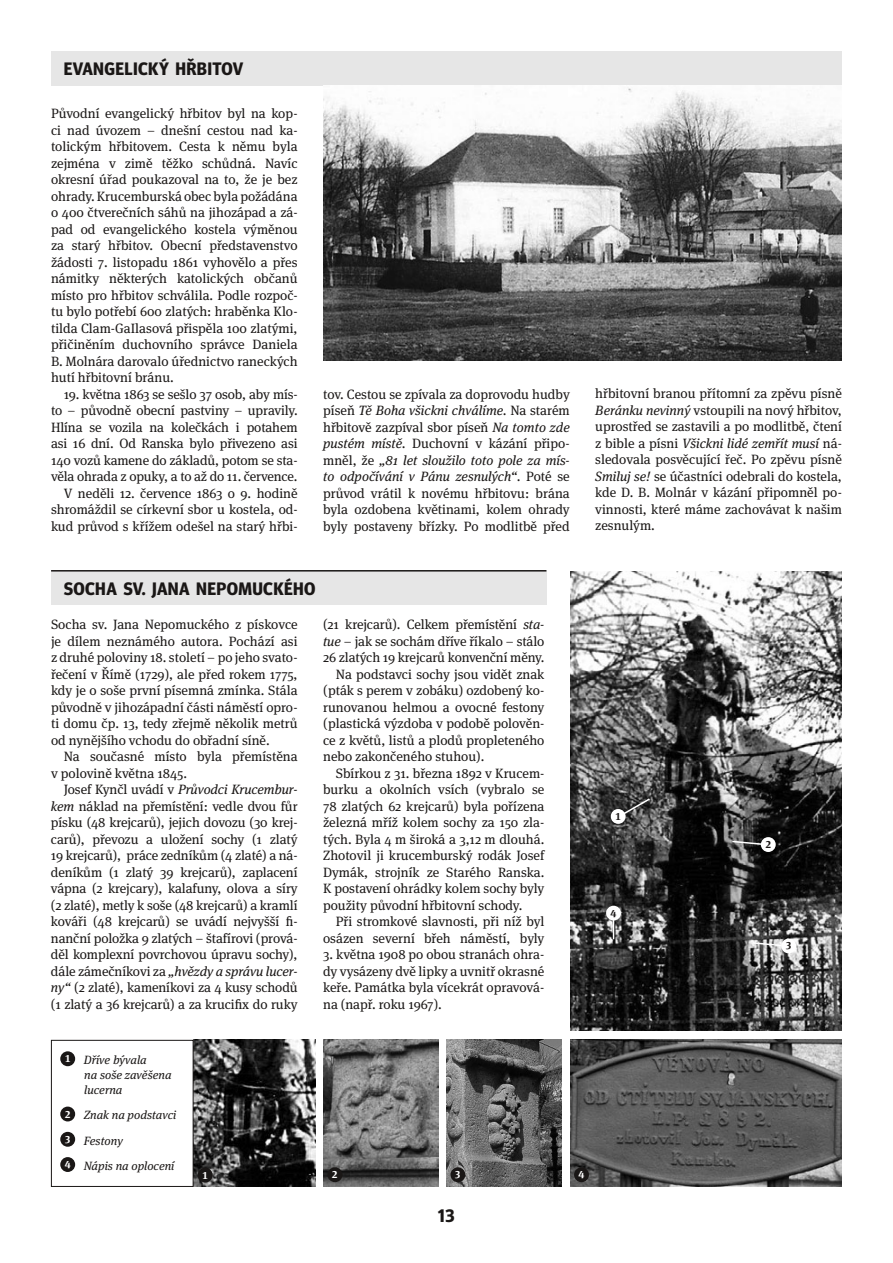
<style>
.page{position:relative;width:893px;height:1263px;background:#fff}
.page>*{position:absolute;margin:0;border:0;box-sizing:border-box;transform-origin:0 0}
.t1{font:700 18px "Meta Headline Pro";letter-spacing:.02em;color:#1a1716}
.t2{font:13.5px/16.5px "Meta Serif Pro";color:#1a1716;text-align:justify}
.t3{font:italic 12px/15px "Meta Serif Pro";color:#1a1716}
.t4{font:700 10.5px "Meta Serif Pro";color:#fff}
.t5{font:700 10.5px "Meta Serif Pro";color:#1a1716}
.s1{font-style:italic}
</style>
<div class="page">
<div style="left:51px;top:51px;width:791px;height:34px;background:#e6e6e6"></div>
<div style="left:51px;top:571px;width:495px;height:34px;background:#e6e6e6"></div>
<hr style="left:51px;top:570px;width:495px;height:1px;background:#1a1716">
<img style="left:323px;top:88px;width:519px;height:272px">
<img style="left:570px;top:1040px;width:272px;height:146px">
<img style="left:570px;top:571px;width:272px;height:459px">
<img style="left:446px;top:1040px;width:115px;height:146px">
<img style="left:323px;top:1040px;width:115px;height:146px">
<img style="left:193px;top:1040px;width:122px;height:146px">
<div style="left:60px;top:1051px;width:15px;height:15px;background:#1a1716;border-radius:50%"></div>
<div style="left:60px;top:1106px;width:15px;height:15px;background:#1a1716;border-radius:50%"></div>
<div style="left:60px;top:1132px;width:15px;height:15px;background:#1a1716;border-radius:50%"></div>
<div style="left:60px;top:1157px;width:15px;height:15px;background:#1a1716;border-radius:50%"></div>
<div style="left:51px;top:1040px;width:142px;height:147px;border:1px solid #1a1716"></div>
<div style="left:198px;top:1168px;width:15px;height:14px;background:#1a1716;border-radius:50%"></div>
<div style="left:611px;top:809px;width:15px;height:15px;background:#fff;border-radius:50%"></div>
<div style="left:761px;top:837px;width:15px;height:15px;background:#fff;border-radius:50%"></div>
<div style="left:781px;top:938px;width:15px;height:15px;background:#fff;border-radius:50%"></div>
<div style="left:606px;top:906px;width:15px;height:14px;background:#fff;border-radius:50%"></div>
<div style="left:327px;top:1167px;width:15px;height:15px;background:#1a1716;border-radius:50%"></div>
<div style="left:450px;top:1167px;width:15px;height:15px;background:#1a1716;border-radius:50%"></div>
<div style="left:574px;top:1167px;width:15px;height:15px;background:#1a1716;border-radius:50%"></div>
<svg style="left:621px;top:797px;width:30px;height:19px"></svg>
<svg style="left:613px;top:920px;width:1px;height:19px"></svg>
<svg style="left:731px;top:840px;width:32px;height:6px"></svg>
<svg style="left:751px;top:941px;width:32px;height:6px"></svg>
<h1 class="t1" style="left:64px;top:55px;width:181px">EVANGELICKÝ HŘBITOV</h1>
<p class="t2" style="left:51px;top:104px;width:248px">Původní evangelický hřbitov byl na kop&shy;ci nad úvozem – dnešní cestou nad ka&shy;tolickým hřbitovem. Cesta k němu byla zejména v zimě těžko schůdná. Navíc okresní úřad poukazoval na to, že je bez ohrady. Krucemburská obec byla požádána o 400 čtverečních sáhů na jihozápad a zá&shy;pad od evangelického kostela výměnou za starý hřbitov. Obecní představenstvo žádosti 7. listopadu 1861 vyhovělo a přes námitky některých katolických občanů místo pro hřbitov schválila. Podle rozpoč&shy;tu bylo potřebí 600 zlatých: hraběnka Klo&shy;tilda Clam-GaIlasová přispěla 100 zlatými, přičiněním duchovního správce Daniela B. Molnára darovalo úřednictvo raneckých hutí hřbitovní bránu.</p>
<p class="t2" style="left:51px;top:385px;width:248px;text-align:right">19. května 1863 se sešlo 37 osob, aby mís&shy;to – původně obecní pastviny – upravily.<br>Hlína se vozila na kolečkách i potahem asi 16 dní. Od Ranska bylo přivezeno asi 140 vozů kamene do základů, potom se sta&shy;věla ohrada z opuky, a to až do 11. července.<br>V neděli 12. července 1863 o 9. hodině shromáždil se církevní sbor u kostela, od&shy;kud průvod s křížem odešel na starý hřbi-</p>
<p class="t2" style="left:323px;top:385px;width:248px">tov. Cestou se zpívala za doprovodu hudby píseň <span class="s1">Tě Boha všickni chválíme.</span> Na starém hřbitově zazpíval sbor píseň <span class="s1">Na tomto zde pustém místě.</span> Duchovní v kázání připo&shy;mněl, že <span class="s1">„81 let sloužilo toto pole za mís&shy;to odpočívání v Pánu zesnulých“.</span> Poté se průvod vrátil k novému hřbitovu: brána byla ozdobena květinami, kolem ohrady byly postaveny břízky. Po modlitbě před</p>
<p class="t2" style="left:595px;top:385px;width:248px">hřbitovní branou přítomní za zpěvu písně <span class="s1">Beránku nevinný</span> vstoupili na nový hřbitov, uprostřed se zastavili a po modlitbě, čtení z bible a písni <span class="s1">Všickni lidé zemřít musí</span> ná&shy;sledovala posvěcující řeč. Po zpěvu písně <span class="s1">Smiluj se!</span> se účastníci odebrali do kostela, kde D. B. Molnár v kázání připomněl po&shy;vinnosti, které máme zachovávat k našim zesnulým.</p>
<h1 class="t1" style="left:64px;top:574px;width:253px">SOCHA SV. JANA NEPOMUCKÉHO</h1>
<p class="t2" style="left:51px;top:616px;width:248px">Socha sv. Jana Nepomuckého z pískovce je dílem neznámého autora. Pochází asi z druhé poloviny 18. století – po jeho svato&shy;řečení v Římě (1729), ale před rokem 1775, kdy je o soše první písemná zmínka. Stála původně v jihozápadní části náměstí opro&shy;ti domu čp. 13, tedy zřejmě několik metrů od nynějšího vchodu do obřadní síně.</p>
<p class="t2" style="left:51px;top:748px;width:248px;text-indent:13px">Na současné místo byla přemístěna v polovině května 1845.</p>
<p class="t2" style="left:51px;top:781px;width:248px;text-indent:13px">Josef Kynčl uvádí v <span class="s1">Průvodci Krucembur&shy;kem</span> náklad na přemístění: vedle dvou fůr písku (48 krejcarů), jejich dovozu (30 krej&shy;carů), převozu a uložení sochy (1 zlatý 19 krejcarů), práce zedníkům (4 zlaté) a ná&shy;deníkům (1 zlatý 39 krejcarů), zaplacení vápna (2 krejcary), kalafuny, olova a síry (2 zlaté), metly k soše (48 krejcarů) a kramlí kováři (48 krejcarů) se uvádí nejvyšší fi&shy;nanční položka 9 zlatých – štafírovi (prová&shy;děl komplexní povrchovou úpravu sochy), dále zámečníkovi za <span class="s1">„hvězdy a správu lucer&shy;ny“</span> (2 zlaté), kameníkovi za 4 kusy schodů (1 zlatý a 36 krejcarů) a za krucifix do ruky</p>
<p class="t2" style="left:323px;top:616px;width:223px">(21 krejcarů). Celkem přemístění <span class="s1">sta-</span></p>
<p class="t2" style="left:323px;top:632px;width:223px"><span class="s1">tue</span> – jak se sochám dříve říkalo – stálo</p>
<p class="t2" style="left:323px;top:649px;width:223px">26 zlatých 19 krejcarů konvenční měny.</p>
<p class="t2" style="left:336px;top:665px;width:210px">Na podstavci sochy jsou vidět znak</p>
<p class="t2" style="left:323px;top:682px;width:223px">(pták s perem v zobáku) ozdobený ko-</p>
<p class="t2" style="left:323px;top:698px;width:223px">runovanou helmou a ovocné festony</p>
<p class="t2" style="left:323px;top:715px;width:223px">(plastická výzdoba v podobě polověn-</p>
<p class="t2" style="left:323px;top:731px;width:223px">ce z květů, listů a plodů propleteného</p>
<p class="t2" style="left:323px;top:748px;width:163px">nebo zakončeného stuhou).</p>
<p class="t2" style="left:336px;top:764px;width:210px">Sbírkou z 31. března 1892 v Krucem-</p>
<p class="t2" style="left:323px;top:781px;width:223px">burku a okolních vsích (vybralo se</p>
<p class="t2" style="left:323px;top:797px;width:223px">78 zlatých 62 krejcarů) byla pořízena</p>
<p class="t2" style="left:323px;top:814px;width:223px">železná mříž kolem sochy za 150 zla-</p>
<p class="t2" style="left:323px;top:830px;width:223px">tých. Byla 4 m široká a 3,12 m dlouhá.</p>
<p class="t2" style="left:323px;top:847px;width:223px">Zhotovil ji krucemburský rodák Josef</p>
<p class="t2" style="left:323px;top:863px;width:223px">Dymák, strojník ze Starého Ranska.</p>
<p class="t2" style="left:323px;top:880px;width:223px">K postavení ohrádky kolem sochy byly</p>
<p class="t2" style="left:323px;top:896px;width:201px">použity původní hřbitovní schody.</p>
<p class="t2" style="left:336px;top:913px;width:210px">Při stromkové slavnosti, při níž byl</p>
<p class="t2" style="left:323px;top:929px;width:223px">osázen severní břeh náměstí, byly</p>
<p class="t2" style="left:323px;top:946px;width:223px">3. května 1908 po obou stranách ohra&shy;dy vysázeny dvě lipky a uvnitř okrasné keře. Památka byla vícekrát opravová&shy;na (např. roku 1967).</p>
<p class="t3" style="left:84px;top:1052px;width:89px;text-indent:-20px"><sup>1</sup> Dříve bývala<br>na soše zavěšena lucerna</p>
<p class="t3" style="left:65px;top:1102px;width:113px;line-height:25.2px"><sup>2</sup> Znak na podstavci<br><sup>3</sup> Festony<br><sup>4</sup> Nápis na oplocení</p>
<p class="t4" style="left:202px;top:1166px;width:7px">1</p>
<p class="t4" style="left:332px;top:1166px;width:7px">2</p>
<p class="t4" style="left:455px;top:1166px;width:7px">3</p>
<p class="t4" style="left:578px;top:1166px;width:7px">4</p>
<h1 class="t1" style="left:438px;top:1201px;width:18px">13</h1>
<p class="t5" style="left:615px;top:808px;width:7px">1</p>
<p class="t5" style="left:611px;top:904px;width:7px">4</p>
<p class="t5" style="left:765px;top:836px;width:7px">2</p>
<p class="t5" style="left:786px;top:937px;width:7px">3</p>
</div>
